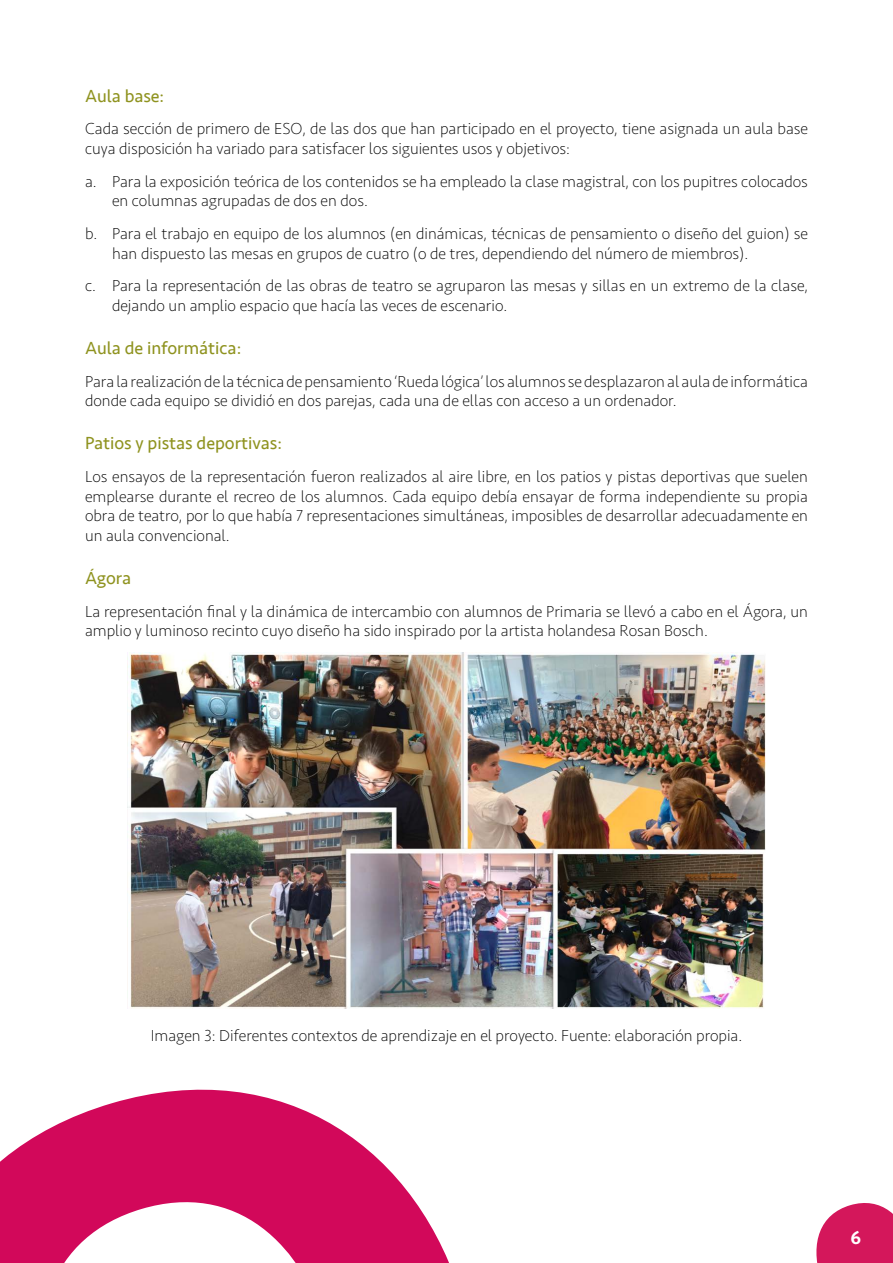
<style>
.page{position:relative;width:893px;height:1263px;background:#fff}
.page>*{position:absolute;margin:0;border:0;box-sizing:border-box;transform-origin:0 0}
.t1{font:500 19.5px "Seravek";color:#fff}
.t2{font:18px "Seravek";color:#8f9320}
.t3{font:200 16.5px/19.8px "Seravek";color:#000}
</style>
<div class="page">
<svg style="left:816px;top:1203px;width:77px;height:60px;background:#d93570"></svg>
<img style="left:128px;top:652px;width:637px;height:357px">
<svg style="left:0;top:1089px;width:449px;height:174px;fill:#d2085a"></svg>
<p class="t2" style="left:85px;top:82px;width:81px">Aula base:</p>
<p class="t3" style="left:85px;top:119px;width:724px">Cada sección de primero de ESO, de las dos que han participado en el proyecto, tiene asignada un aula base cuya disposición ha variado para satisfacer los siguientes usos y objetivos:</p>
<p class="t3" style="left:112px;top:171px;width:697px;text-indent:-27px">a. Para la exposición teórica de los contenidos se ha empleado la clase magistral, con los pupitres colocados en columnas agrupadas de dos en dos.</p>
<p class="t3" style="left:112px;top:224px;width:697px;text-indent:-27px">b. Para el trabajo en equipo de los alumnos (en dinámicas, técnicas de pensamiento o diseño del guion) se han dispuesto las mesas en grupos de cuatro (o de tres, dependiendo del número de miembros).</p>
<p class="t3" style="left:112px;top:276px;width:697px;text-indent:-27px">c. Para la representación de las obras de teatro se agruparon las mesas y sillas en un extremo de la clase, dejando un amplio espacio que hacía las veces de escenario.</p>
<p class="t2" style="left:85px;top:334px;width:158px">Aula de informática:</p>
<p class="t3" style="left:85px;top:371px;width:724px">Para la realización de la técnica de pensamiento ‘Rueda lógica’ los alumnos se desplazaron al aula de informática donde cada equipo se dividió en dos parejas, cada una de ellas con acceso a un ordenador.</p>
<p class="t2" style="left:85px;top:429px;width:198px">Patios y pistas deportivas:</p>
<p class="t3" style="left:85px;top:467px;width:724px;text-align:justify">Los ensayos de la representación fueron realizados al aire libre, en los patios y pistas deportivas que suelen emplearse durante el recreo de los alumnos. Cada equipo debía ensayar de forma independiente su propia obra de teatro, por lo que había 7 representaciones simultáneas, imposibles de desarrollar adecuadamente en un aula convencional.</p>
<p class="t2" style="left:85px;top:564px;width:48px">Ágora</p>
<p class="t3" style="left:85px;top:601px;width:724px">La representación final y la dinámica de intercambio con alumnos de Primaria se llevó a cabo en el Ágora, un amplio y luminoso recinto cuyo diseño ha sido inspirado por la artista holandesa Rosan Bosch.</p>
<p class="t3" style="left:151px;top:1026px;width:593px">Imagen 3: Diferentes contextos de aprendizaje en el proyecto. Fuente: elaboración propia.</p>
<p class="t1" style="left:850px;top:1225px;width:12px">6</p>
</div>
